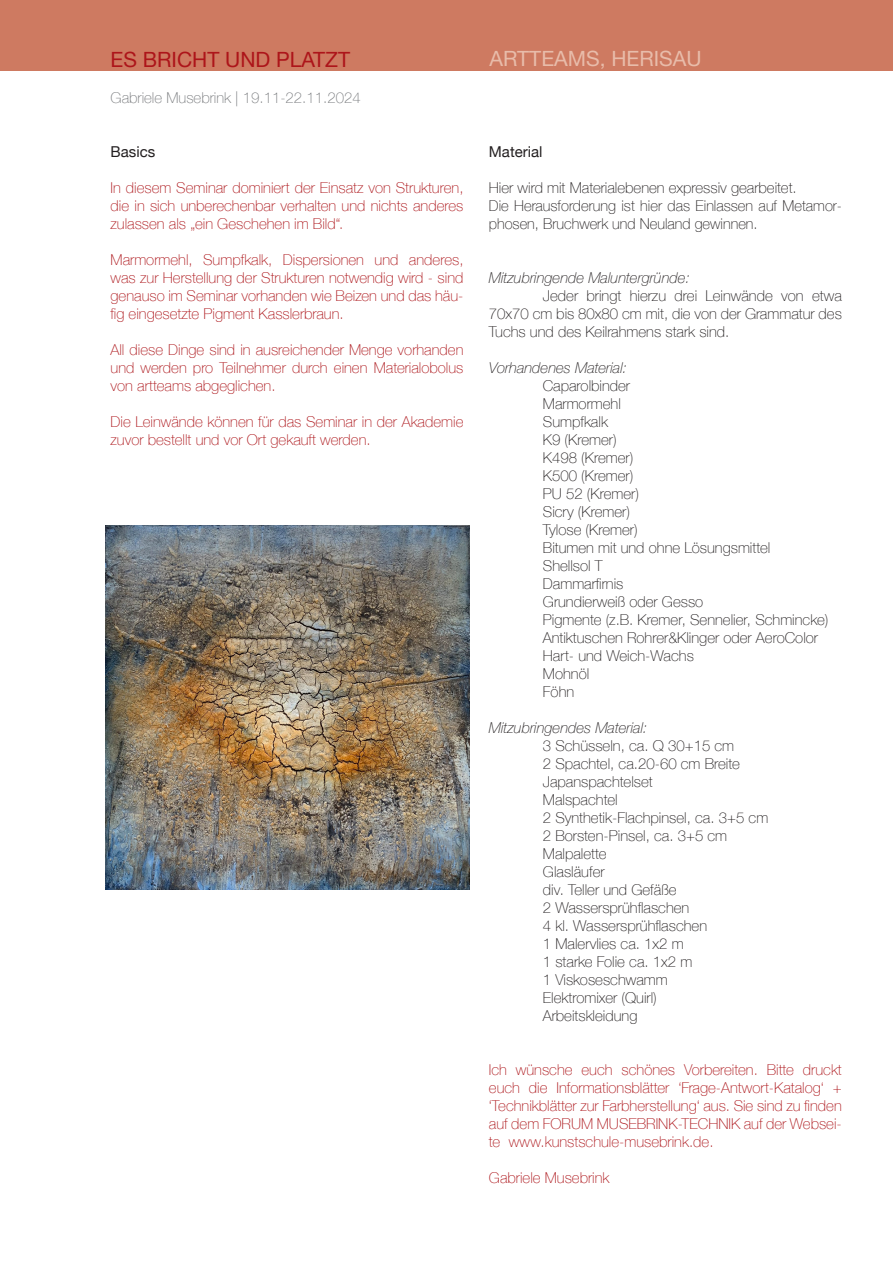
<style>
.page{position:relative;width:893px;height:1263px;background:#fff}
.page>*{position:absolute;margin:0;border:0;box-sizing:border-box;transform-origin:0 0}
.t1{font:21px "Helvetica Neue";color:#ad151a}
.t2{font:21px "Helvetica Neue";color:#e8bcaa}
.t3{font:100 15px/18px "Helvetica Neue";color:#231f20}
.t4{font:100 15px/18px "Helvetica Neue";color:#ad151a;text-align:justify}
.t5{font:italic 100 15px "Helvetica Neue";color:#231f20}
.t6{font:100 15px "Helvetica Neue";color:#76787b}
.t7{font:15px "Helvetica Neue";color:#231f20}
</style>
<div class="page">
<div style="left:0;top:0;width:893px;height:70px;background:#ce7a61"></div>
<img style="left:105px;top:526px;width:364px;height:363px">
<p class="t1" style="left:111px;top:44px;width:241px">ES BRICHT UND PLATZT</p>
<p class="t2" style="left:490px;top:44px;width:213px">ARTTEAMS, HERISAU</p>
<p class="t6" style="left:111px;top:86px;width:252px">Gabriele Musebrink | 19.11-22.11.2024</p>
<p class="t7" style="left:111px;top:141px;width:46px">Basics</p>
<p class="t4" style="left:111px;top:178px;width:354px">In diesem Seminar dominiert der Einsatz von Strukturen, die in sich unberechenbar verhalten und nichts anderes zulassen als „ein Geschehen im Bild“.</p>
<p class="t4" style="left:111px;top:250px;width:354px">Marmormehl, Sumpfkalk, Dispersionen und anderes, was zur Herstellung der Strukturen notwendig wird - sind genauso im Seminar vorhanden wie Beizen und das häu&shy;fig eingesetzte Pigment Kasslerbraun.</p>
<p class="t4" style="left:111px;top:340px;width:354px">All diese Dinge sind in ausreichender Menge vorhanden und werden pro Teilnehmer durch einen Materialobolus von artteams abgeglichen.</p>
<p class="t4" style="left:111px;top:412px;width:354px">Die Leinwände können für das Seminar in der Akademie zuvor bestellt und vor Ort gekauft werden.</p>
<p class="t7" style="left:489px;top:141px;width:55px">Material</p>
<p class="t3" style="left:489px;top:178px;width:309px">Hier wird mit Materialebenen expressiv gearbeitet.</p>
<p class="t3" style="left:489px;top:196px;width:354px">Die Herausforderung ist hier das Einlassen auf Metamor&shy;phosen, Bruchwerk und Neuland gewinnen.</p>
<p class="t5" style="left:489px;top:266px;width:202px">Mitzubringende Maluntergründe:</p>
<p class="t3" style="left:489px;top:286px;width:354px;text-align:justify;text-indent:54px">Jeder bringt hierzu drei Leinwände von etwa 70x70 cm bis 80x80 cm mit, die von der Grammatur des Tuchs und des Keilrahmens stark sind.</p>
<p class="t5" style="left:489px;top:356px;width:140px">Vorhandenes Material:</p>
<p class="t3" style="left:543px;top:376px;width:89px">Caparolbinder</p>
<p class="t3" style="left:543px;top:394px;width:79px">Marmormehl</p>
<p class="t3" style="left:543px;top:412px;width:67px">Sumpfkalk</p>
<p class="t3" style="left:543px;top:430px;width:75px">K9 (Kremer)</p>
<p class="t3" style="left:543px;top:448px;width:92px">K498 (Kremer)</p>
<p class="t3" style="left:543px;top:466px;width:92px">K500 (Kremer)</p>
<p class="t3" style="left:543px;top:484px;width:98px">PU 52 (Kremer)</p>
<p class="t3" style="left:543px;top:502px;width:89px">Sicry (Kremer)</p>
<p class="t3" style="left:543px;top:520px;width:96px">Tylose (Kremer)</p>
<p class="t3" style="left:543px;top:538px;width:229px">Bitumen mit und ohne Lösungsmittel</p>
<p class="t3" style="left:543px;top:556px;width:61px">Shellsol T</p>
<p class="t3" style="left:543px;top:574px;width:82px">Dammarfirnis</p>
<p class="t3" style="left:543px;top:592px;width:162px">Grundierweiß oder Gesso</p>
<p class="t3" style="left:543px;top:610px;width:287px">Pigmente (z.B. Kremer, Sennelier, Schmincke)</p>
<p class="t3" style="left:543px;top:628px;width:277px">Antiktuschen Rohrer&amp;Klinger oder AeroColor</p>
<p class="t3" style="left:543px;top:646px;width:153px">Hart- und Weich-Wachs</p>
<p class="t3" style="left:543px;top:664px;width:48px">Mohnöl</p>
<p class="t3" style="left:543px;top:682px;width:33px">Föhn</p>
<p class="t5" style="left:489px;top:716px;width:160px">Mitzubringendes Material:</p>
<p class="t3" style="left:543px;top:736px;width:193px">3 Schüsseln, ca. Q 30+15 cm</p>
<p class="t3" style="left:543px;top:754px;width:199px">2 Spachtel, ca.20-60 cm Breite</p>
<p class="t3" style="left:543px;top:772px;width:111px">Japanspachtelset</p>
<p class="t3" style="left:543px;top:790px;width:76px">Malspachtel</p>
<p class="t3" style="left:543px;top:808px;width:227px">2 Synthetik-Flachpinsel, ca. 3+5 cm</p>
<p class="t3" style="left:543px;top:826px;width:186px">2 Borsten-Pinsel, ca. 3+5 cm</p>
<p class="t3" style="left:543px;top:844px;width:65px">Malpalette</p>
<p class="t3" style="left:543px;top:862px;width:63px">Glasläufer</p>
<p class="t3" style="left:543px;top:880px;width:135px">div. Teller und Gefäße</p>
<p class="t3" style="left:543px;top:898px;width:148px">2 Wassersprühflaschen</p>
<p class="t3" style="left:543px;top:916px;width:166px">4 kl. Wassersprühflaschen</p>
<p class="t3" style="left:543px;top:934px;width:142px">1 Malervlies ca. 1x2 m</p>
<p class="t3" style="left:543px;top:952px;width:151px">1 starke Folie ca. 1x2 m</p>
<p class="t3" style="left:543px;top:970px;width:126px">1 Viskoseschwamm</p>
<p class="t3" style="left:543px;top:988px;width:115px">Elektromixer (Quirl)</p>
<p class="t3" style="left:543px;top:1006px;width:96px">Arbeitskleidung</p>
<p class="t4" style="left:489px;top:1060px;width:354px">Ich wünsche euch schönes Vorbereiten. Bitte druckt euch die Informationsblätter ‘Frage-Antwort-Katalog‘ + ‘Technikblätter zur Farbherstellung‘ aus. Sie sind zu finden auf dem FORUM MUSEBRINK-TECHNIK auf der Websei&shy;te www.kunstschule-musebrink.de.</p>
<p class="t4" style="left:489px;top:1168px;width:122px">Gabriele Musebrink</p>
</div>
